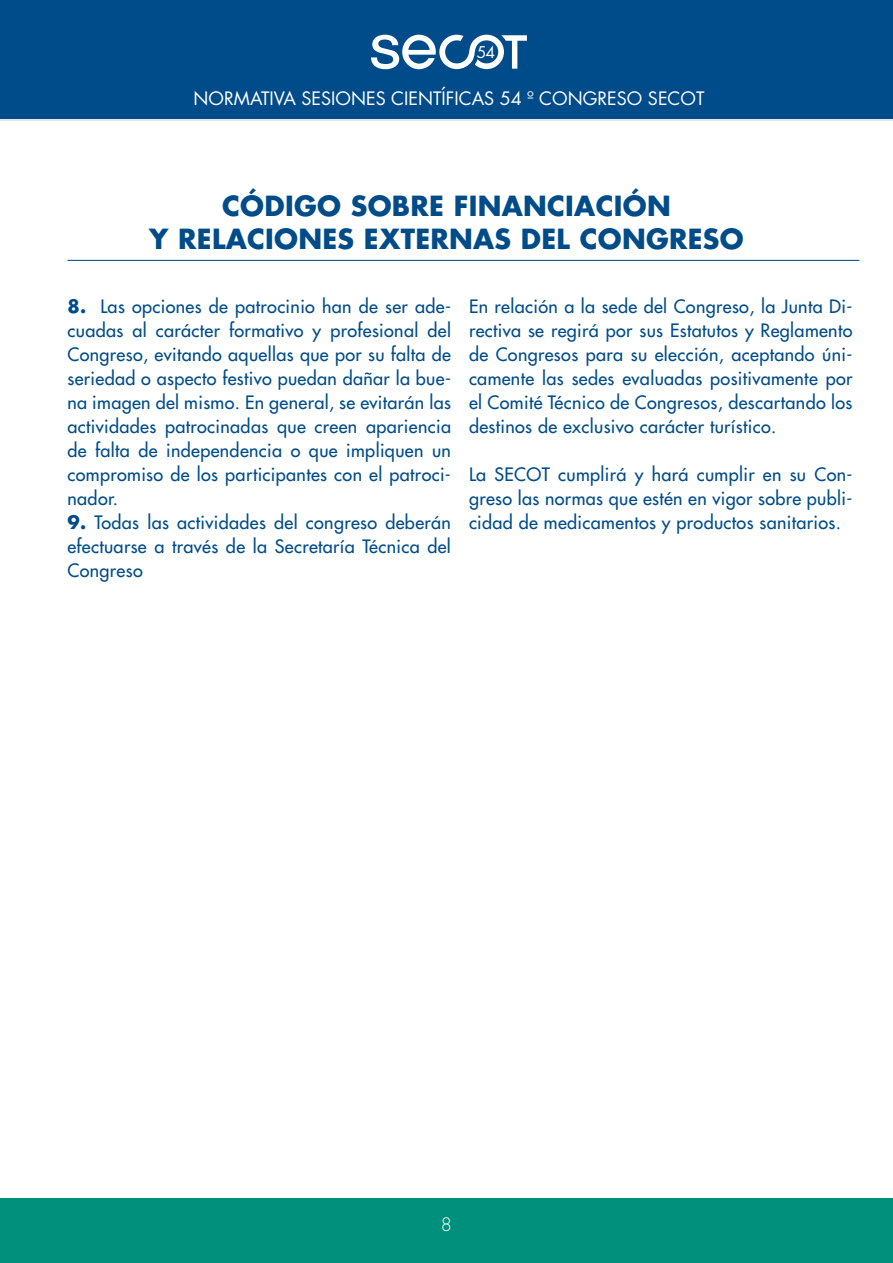
<style>
.page{position:relative;width:893px;height:1263px;background:#fff}
.page>*{position:absolute;margin:0;border:0;box-sizing:border-box;transform-origin:0 0}
.t1{font:700 27px/32.4px "Futura Std";letter-spacing:.01em;color:#004c89;text-align:center}
.t2{font:700 27px "Futura";color:#004b89}
.t3{font:19.35px/26.8px "Futura";color:#004b89}
.t4{font:700 19.35px "Futura";color:#004b89}
.t5{font:500 18px/24px "Futura Std";letter-spacing:.02em;color:#004c89;text-align:justify}
.t6{font:18px "Futura";color:#fff}
.t7{font:300 18px "Futura Std";color:#fff}
.t8{font:15.75px "Futura";color:#fff}
.s1{font-weight:700}
</style>
<div class="page">
<div style="left:0;top:0;width:893px;height:119px;background:#004b89"></div>
<svg style="left:371px;top:35px;width:156px;height:34px"></svg>
<div style="left:1px;top:1199px;width:892px;height:64px;background:#01907c"></div>
<hr style="left:68px;top:260px;width:791px;height:1px;background:#004c89">
<p class="t8" style="left:477px;top:41px;width:20px">54</p>
<p class="t6" style="left:194px;top:86px;width:512px">NORMATIVA SESIONES CIENTÍFICAS 54 º CONGRESO SECOT</p>
<h1 class="t1" style="left:149px;top:190px;width:596px">CÓDIGO SOBRE FINANCIACIÓN<br>Y RELACIONES EXTERNAS DEL CONGRESO</h1>
<h1 class="t2" style="left:403px;top:220px;width:96px">ÍNDICE</h1>
<p class="t5" style="left:469px;top:294px;width:385px">En relación a la sede del Congreso, la Junta Di&shy;rectiva se regirá por sus Estatutos y Reglamento de Congresos para su elección, aceptando úni&shy;camente las sedes evaluadas positivamente por el Comité Técnico de Congresos, descartando los destinos de exclusivo carácter turístico.</p>
<p class="t5" style="left:469px;top:462px;width:385px">La SECOT cumplirá y hará cumplir en su Con&shy;greso las normas que estén en vigor sobre publi&shy;cidad de medicamentos y productos sanitarios.</p>
<p class="t5" style="left:68px;top:294px;width:385px"><span class="s1">8.</span> Las opciones de patrocinio han de ser ade&shy;cuadas al carácter formativo y profesional del Congreso, evitando aquellas que por su falta de seriedad o aspecto festivo puedan dañar la bue&shy;na imagen del mismo. En general, se evitarán las actividades patrocinadas que creen apariencia de falta de independencia o que impliquen un compromiso de los participantes con el patroci&shy;nador.</p>
<p class="t5" style="left:68px;top:510px;width:385px"><span class="s1">9.</span> Todas las actividades del congreso deberán efectuarse a través de la Secretaría Técnica del Congreso</p>
<p class="t3" style="left:128px;top:338px;width:267px">CONSIDERACIONES BÁSICAS</p>
<p class="t4" style="left:759px;top:338px;width:15px">4</p>
<p class="t3" style="left:128px;top:407px;width:384px">CÓDIGO SOBRE FINANCIACIÓN<br>Y RELACIONES EXTERNAS DEL CONGRESO</p>
<p class="t3" style="left:128px;top:503px;width:484px">ANEXO NORMATIVA PONENTES CONGRESOS SECOT</p>
<p class="t4" style="left:759px;top:503px;width:15px">9</p>
<p class="t6" style="left:444px;top:1202px;width:13px">3</p>
<p class="t7" style="left:441px;top:1213px;width:13px">8</p>
</div>
